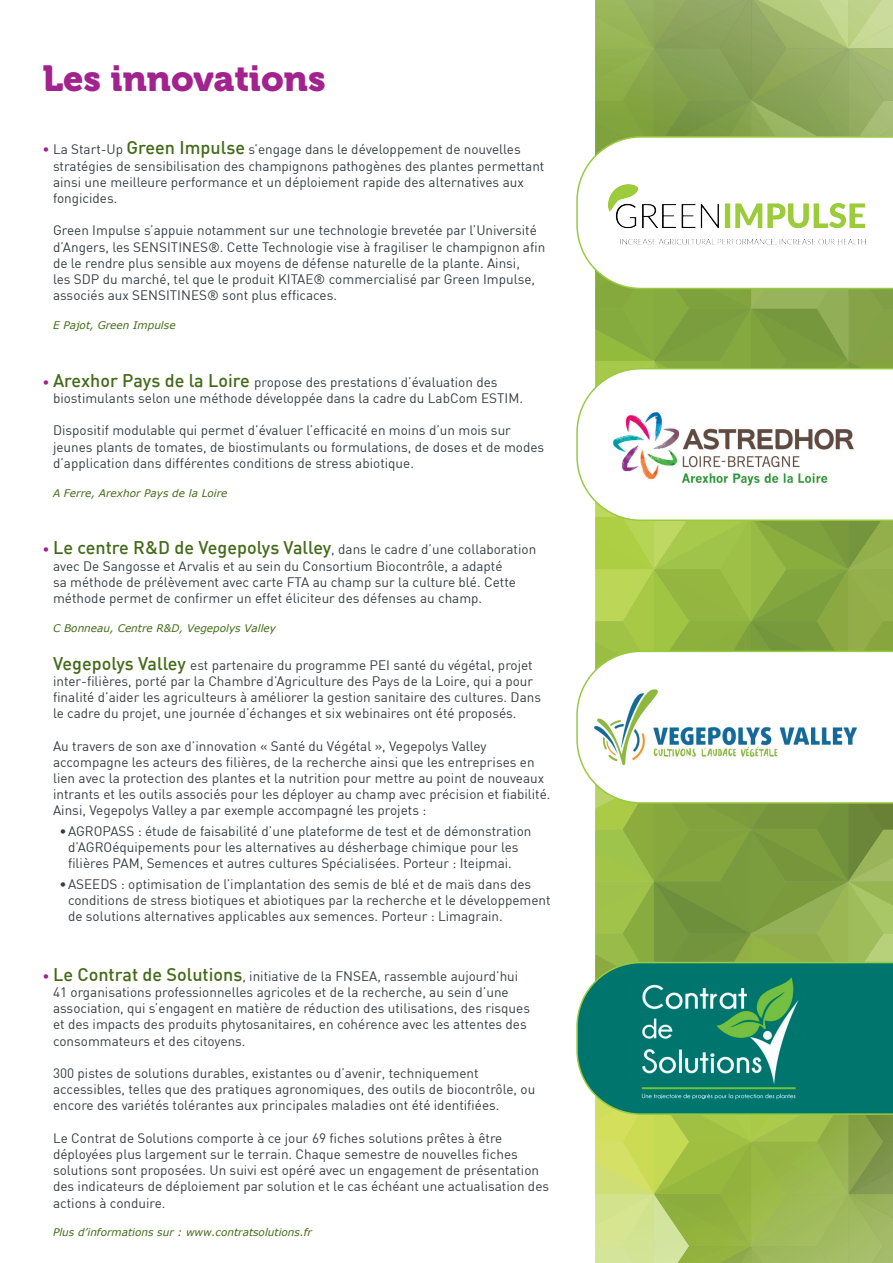
<style>
.page{position:relative;width:893px;height:1263px;background:#fff}
.page>*{position:absolute;margin:0;border:0;box-sizing:border-box;transform-origin:0 0}
.t1{font:36px "Museo 900";color:#a2238e}
.t2{font:13.5px/16.2px "DIN";color:#393d40}
.t3{font:italic 10.5px "Verdana";color:#446b19}
.s1{color:#a2238e}
.s2{font-weight:500;font-size:18px;color:#446b19}
</style>
<div class="page">
<img style="left:689px;top:1246px;width:30px;height:17px">
<img style="left:872px;top:1246px;width:21px;height:17px">
<img style="left:595px;top:1194px;width:298px;height:52px">
<img style="left:719px;top:1246px;width:108px;height:17px">
<img style="left:848px;top:1115px;width:45px;height:79px">
<img style="left:848px;top:905px;width:45px;height:57px">
<img style="left:595px;top:80px;width:253px;height:1114px">
<div style="left:848px;top:289px;width:45px;height:79px;background:#86a346"></div>
<img style="left:848px;top:72px;width:45px;height:57px">
<img style="left:689px;top:48px;width:159px;height:261px">
<img style="left:848px;top:129px;width:45px;height:7px">
<img style="left:848px;top:0;width:45px;height:72px">
<img style="left:754px;top:0;width:127px;height:48px">
<img style="left:758px;top:0;width:61px;height:48px">
<img style="left:819px;top:0;width:29px;height:48px">
<img style="left:595px;top:1162px;width:28px;height:63px">
<img style="left:623px;top:48px;width:66px;height:1215px">
<img style="left:595px;top:1246px;width:38px;height:17px">
<img style="left:595px;top:1115px;width:59px;height:6px">
<img style="left:595px;top:121px;width:59px;height:15px">
<img style="left:744px;top:0;width:5px;height:48px">
<img style="left:595px;top:48px;width:59px;height:32px">
<img style="left:595px;top:0;width:149px;height:48px">
<img style="left:654px;top:309px;width:66px;height:653px">
<img style="left:720px;top:309px;width:128px;height:653px">
<img style="left:848px;top:804px;width:45px;height:101px">
<img style="left:848px;top:521px;width:45px;height:130px">
<img style="left:848px;top:545px;width:45px;height:48px">
<img style="left:595px;top:954px;width:59px;height:8px">
<img style="left:595px;top:850px;width:59px;height:63px">
<img style="left:595px;top:804px;width:59px;height:5px">
<img style="left:595px;top:642px;width:59px;height:9px">
<img style="left:595px;top:538px;width:59px;height:63px">
<img style="left:595px;top:329px;width:59px;height:39px">
<svg style="left:576px;top:962px;width:317px;height:153px;background:#1e8676"></svg>
<svg style="left:576px;top:651px;width:317px;height:153px"></svg>
<svg style="left:576px;top:368px;width:317px;height:153px"></svg>
<svg style="left:576px;top:136px;width:317px;height:153px"></svg>
<h1 class="t1" style="left:43px;top:58px;width:285px">Les innovations</h1>
<p class="t2" style="left:53px;top:141px;width:493px;text-indent:-11px"><span class="s1">•</span> La Start-Up <span class="s2">Green Impulse</span> s’engage dans le développement de nouvelles stratégies de sensibilisation des champignons pathogènes des plantes permettant ainsi une meilleure performance et un déploiement rapide des alternatives aux fongicides.</p>
<p class="t2" style="left:53px;top:222px;width:494px">Green Impulse s’appuie notamment sur une technologie brevetée par l’Université d’Angers, les SENSITINES®. Cette Technologie vise à fragiliser le champignon afin de le rendre plus sensible aux moyens de défense naturelle de la plante. Ainsi,<br>les SDP du marché, tel que le produit KITAE® commercialisé par Green Impulse, associés aux SENSITINES® sont plus efficaces.</p>
<p class="t3" style="left:53px;top:319px;width:124px">E Pajot, Green Impulse</p>
<p class="t2" style="left:53px;top:374px;width:471px;text-indent:-11px"><span class="s1">•</span> <span class="s2">Arexhor Pays de la Loire</span> propose des prestations d’évaluation des biostimulants selon une méthode développée dans la cadre du LabCom ESTIM.</p>
<p class="t2" style="left:53px;top:422px;width:493px">Dispositif modulable qui permet d’évaluer l’efficacité en moins d’un mois sur jeunes plants de tomates, de biostimulants ou formulations, de doses et de modes d’application dans différentes conditions de stress abiotique.</p>
<p class="t3" style="left:53px;top:486px;width:176px">A Ferre, Arexhor Pays de la Loire</p>
<p class="t2" style="left:53px;top:541px;width:485px;text-indent:-11px"><span class="s1">•</span> <span class="s2">Le centre R&amp;D de Vegepolys Valley</span>, dans le cadre d’une collaboration avec De Sangosse et Arvalis et au sein du Consortium Biocontrôle, a adapté<br>sa méthode de prélèvement avec carte FTA au champ sur la culture blé. Cette méthode permet de confirmer un effet éliciteur des défenses au champ.</p>
<p class="t3" style="left:53px;top:621px;width:225px">C Bonneau, Centre R&amp;D, Vegepolys Valley</p>
<p class="t2" style="left:53px;top:656px;width:489px"><span class="s2">Vegepolys Valley</span> est partenaire du programme PEI santé du végétal, projet inter-filières, porté par la Chambre d’Agriculture des Pays de la Loire, qui a pour finalité d’aider les agriculteurs à améliorer la gestion sanitaire des cultures. Dans le cadre du projet, une journée d’échanges et six webinaires ont été proposés.</p>
<p class="t2" style="left:53px;top:737px;width:499px">Au travers de son axe d’innovation « Santé du Végétal », Vegepolys Valley accompagne les acteurs des filières, de la recherche ainsi que les entreprises en lien avec la protection des plantes et la nutrition pour mettre au point de nouveaux intrants et les outils associés pour les déployer au champ avec précision et fiabilité.<br>Ainsi, Vegepolys Valley a par exemple accompagné les projets :</p>
<p class="t2" style="left:68px;top:823px;width:465px;text-indent:-9px">•AGROPASS : étude de faisabilité d’une plateforme de test et de démonstration d’AGROéquipements pour les alternatives au désherbage chimique pour les filières PAM, Semences et autres cultures Spécialisées. Porteur : Iteipmai.</p>
<p class="t2" style="left:68px;top:875px;width:484px;text-indent:-9px">•ASEEDS : optimisation de l’implantation des semis de blé et de maïs dans des conditions de stress biotiques et abiotiques par la recherche et le développement de solutions alternatives applicables aux semences. Porteur : Limagrain.</p>
<p class="t2" style="left:53px;top:967px;width:478px;text-indent:-11px"><span class="s1">•</span> <span class="s2">Le Contrat de Solutions</span>, initiative de la FNSEA, rassemble aujourd’hui 41 organisations professionnelles agricoles et de la recherche, au sein d’une association, qui s’engagent en matière de réduction des utilisations, des risques et des impacts des produits phytosanitaires, en cohérence avec les attentes des consommateurs et des citoyens.</p>
<p class="t2" style="left:53px;top:1065px;width:484px">300 pistes de solutions durables, existantes ou d’avenir, techniquement accessibles, telles que des pratiques agronomiques, des outils de biocontrôle, ou encore des variétés tolérantes aux principales maladies ont été identifiées.</p>
<p class="t2" style="left:53px;top:1129px;width:498px">Le Contrat de Solutions comporte à ce jour 69 fiches solutions prêtes à être déployées plus largement sur le terrain. Chaque semestre de nouvelles fiches solutions sont proposées. Un suivi est opéré avec un engagement de présentation des indicateurs de déploiement par solution et le cas échéant une actualisation des actions à conduire.</p>
<p class="t3" style="left:53px;top:1226px;width:260px">Plus d’informations sur : www.contratsolutions.fr</p>
</div>
